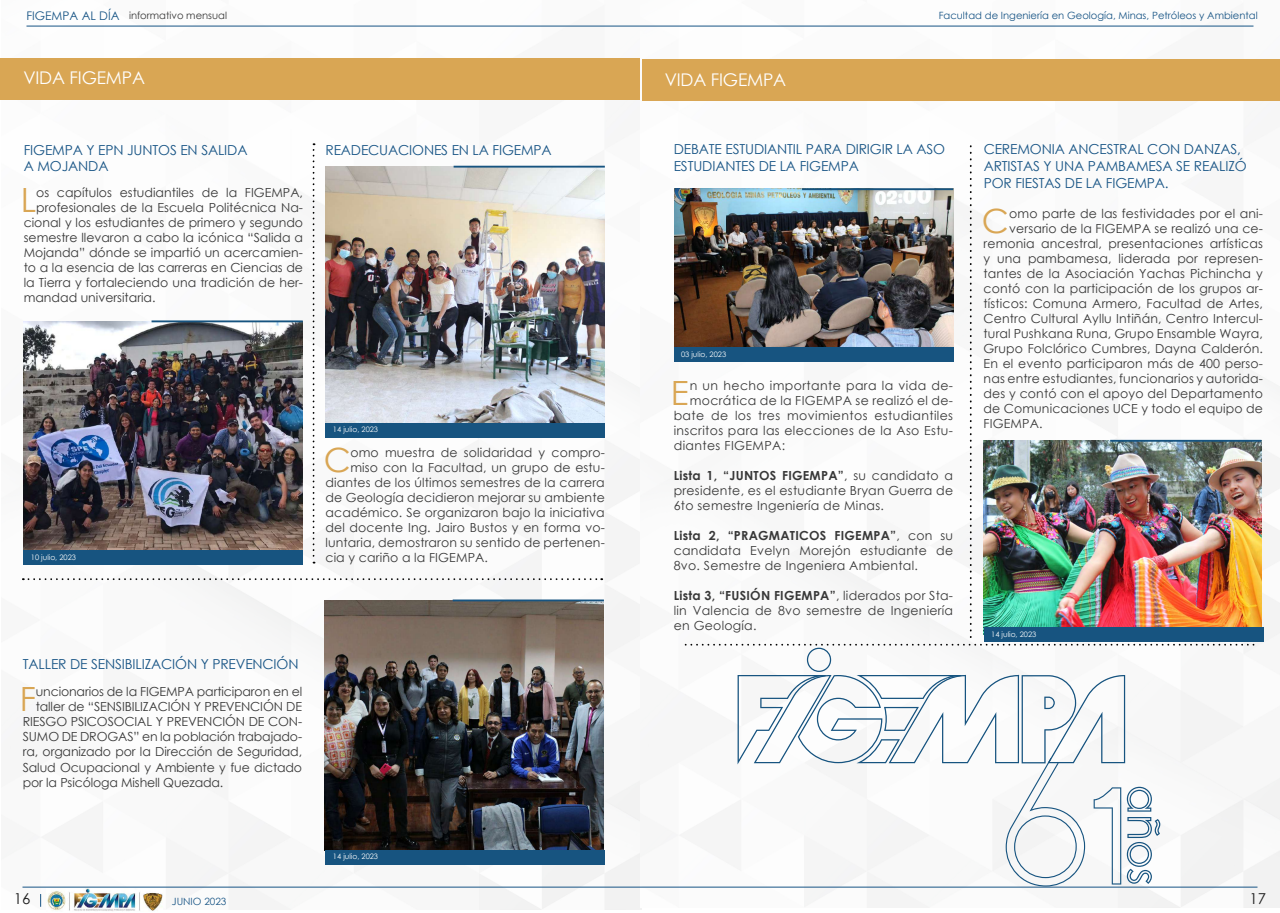
<style>
.page{position:relative;width:1280px;height:913px;background:#fff}
.page>*{position:absolute;margin:0;border:0;box-sizing:border-box;transform-origin:0 0}
.t1{font:33.38px "Century Gothic";color:#d9a654}
.t2{font:17.5px "Century Gothic";letter-spacing:-.01em;color:#fff}
.t3{font:15px "Century Gothic";color:#1d1d1d}
.t4{font:13.75px/16.9px "Century Gothic";letter-spacing:-.01em;color:#175485}
.t5{font:12.5px/15px "Century Gothic";letter-spacing:.01em;color:#383838;text-align:justify}
.t6{font:12.5px "Century Gothic";letter-spacing:-.01em;color:#383838}
.t7{font:12.5px "Century Gothic";letter-spacing:.03em;color:#383838}
.t8{font:10px "Century Gothic";color:#175485}
.t9{font:10px "Century Gothic";color:#383838}
.t10{font:7.5px "Century Gothic";color:#fff}
.s1{font-size:11.88px;color:#175485}
.s2{font-weight:700}
</style>
<div class="page">
<img style="left:2px;top:25px;width:640px;height:884px">
<img style="left:640px;top:25px;width:640px;height:882px">
<img style="left:47px;top:888px;width:115px;height:23px">
<svg style="left:313px;top:143px;width:2px;height:420px"></svg>
<img style="left:23px;top:321px;width:280px;height:229px">
<img style="left:325px;top:600px;width:279px;height:250px">
<img style="left:325px;top:166px;width:280px;height:257px">
<div style="left:23px;top:550px;width:280px;height:15px;background:#175480"></div>
<div style="left:325px;top:423px;width:280px;height:14px;background:#175480"></div>
<div style="left:325px;top:850px;width:280px;height:14px;background:#175480"></div>
<hr style="left:152px;top:320px;width:151px;height:2px;background:#175480">
<hr style="left:453px;top:599px;width:151px;height:2px;background:#175480">
<hr style="left:454px;top:166px;width:151px;height:2px;background:#175480">
<div style="left:1px;top:58px;width:639px;height:41px;background:#d9a654"></div>
<svg style="left:23px;top:578px;width:579px;height:2px"></svg>
<svg style="left:40px;top:894px;width:1px;height:12px"></svg>
<hr style="left:26px;top:26px;width:614px;height:1px;background:#175485">
<hr style="left:640px;top:26px;width:614px;height:1px;background:#175485">
<hr style="left:640px;top:886px;width:618px;height:1px;background:#175485">
<hr style="left:22px;top:886px;width:618px;height:1px;background:#175485">
<img style="left:674px;top:189px;width:12px;height:158px">
<div style="left:674px;top:347px;width:280px;height:15px;background:#175480"></div>
<div style="left:642px;top:60px;width:638px;height:41px;background:#d9a654"></div>
<hr style="left:1110px;top:440px;width:151px;height:1px;background:#175480">
<div style="left:985px;top:627px;width:279px;height:14px;background:#175480"></div>
<img style="left:686px;top:146px;width:570px;height:740px">
<p class="t9" style="left:26px;top:8px;width:202px"><span class="s1">FIGEMPA AL DÍA</span> informativo mensual</p>
<p class="t8" style="left:939px;top:9px;width:320px">Facultad de Ingeniería en Geología, Minas, Petróleos y Ambiental</p>
<h2 class="t2" style="left:23px;top:66px;width:123px">VIDA FIGEMPA</h2>
<p class="t4" style="left:24px;top:141px;width:225px">FIGEMPA Y EPN JUNTOS EN SALIDA<br>A MOJANDA</p>
<h1 class="t1" style="left:21px;top:176px;width:17px">L</h1>
<p class="t5" style="left:36px;top:184px;width:268px">os capítulos estudiantiles de la FIGEMPA,</p>
<p class="t5" style="left:36px;top:199px;width:268px">profesionales de la Escuela Politécnica Na-</p>
<p class="t5" style="left:24px;top:214px;width:281px">cional y los estudiantes de primero y segundo</p>
<p class="t5" style="left:24px;top:229px;width:281px">semestre llevaron a cabo la icónica “Salida a</p>
<p class="t5" style="left:24px;top:244px;width:281px">Mojanda” dónde se impartió un acercamien-</p>
<p class="t5" style="left:24px;top:259px;width:281px">to a la esencia de las carreras en Ciencias de</p>
<p class="t5" style="left:24px;top:274px;width:281px">la Tierra y fortaleciendo una tradición de her-</p>
<p class="t5" style="left:24px;top:289px;width:133px">mandad universitaria.</p>
<p class="t4" style="left:325px;top:141px;width:228px">READECUACIONES EN LA FIGEMPA</p>
<p class="t10" style="left:31px;top:551px;width:47px">10 julio, 2023</p>
<p class="t10" style="left:333px;top:424px;width:47px">14 julio, 2023</p>
<h1 class="t1" style="left:324px;top:436px;width:29px">C</h1>
<p class="t5" style="left:350px;top:444px;width:256px">omo muestra de solidaridad y compro-</p>
<p class="t5" style="left:350px;top:459px;width:256px">miso con la Facultad, un grupo de estu-</p>
<p class="t5" style="left:325px;top:474px;width:281px">diantes de los últimos semestres de la carrera</p>
<p class="t5" style="left:325px;top:489px;width:281px">de Geología decidieron mejorar su ambiente</p>
<p class="t5" style="left:325px;top:504px;width:281px">académico. Se organizaron bajo la iniciativa</p>
<p class="t5" style="left:325px;top:519px;width:281px">del docente Ing. Jairo Bustos y en forma vo-</p>
<p class="t5" style="left:325px;top:534px;width:281px">luntaria, demostraron su sentido de pertenen-</p>
<p class="t5" style="left:325px;top:549px;width:164px">cia y cariño a la FIGEMPA.</p>
<p class="t4" style="left:23px;top:655px;width:277px">TALLER DE SENSIBILIZACIÓN Y PREVENCIÓN</p>
<h1 class="t1" style="left:20px;top:676px;width:18px">F</h1>
<p class="t6" style="left:36px;top:683px;width:268px">uncionarios de la FIGEMPA participaron en el</p>
<p class="t6" style="left:36px;top:698px;width:268px">taller de “SENSIBILIZACIÓN Y PREVENCIÓN DE</p>
<p class="t6" style="left:23px;top:713px;width:281px">RIESGO PSICOSOCIAL Y PREVENCIÓN DE CON-</p>
<p class="t6" style="left:23px;top:728px;width:281px">SUMO DE DROGAS” en la población trabajado-</p>
<p class="t6" style="left:23px;top:743px;width:281px">ra, organizado por la Dirección de Seguridad,</p>
<p class="t6" style="left:23px;top:758px;width:281px">Salud Ocupacional y Ambiente y fue dictado</p>
<p class="t6" style="left:23px;top:773px;width:202px">por la Psicóloga Mishell Quezada.</p>
<p class="t10" style="left:333px;top:851px;width:47px">14 julio, 2023</p>
<h2 class="t2" style="left:665px;top:68px;width:123px">VIDA FIGEMPA</h2>
<p class="t4" style="left:674px;top:140px;width:273px">DEBATE ESTUDIANTIL PARA DIRIGIR LA ASO<br>ESTUDIANTES DE LA FIGEMPA</p>
<p class="t10" style="left:681px;top:349px;width:47px">03 julio, 2023</p>
<h1 class="t1" style="left:671px;top:369px;width:19px">E</h1>
<p class="t7" style="left:690px;top:376px;width:265px">n un hecho importante para la vida de-</p>
<p class="t7" style="left:690px;top:391px;width:265px">mocrática de la FIGEMPA se realizó el de-</p>
<p class="t7" style="left:674px;top:406px;width:281px">bate de los tres movimientos estudiantiles</p>
<p class="t7" style="left:674px;top:421px;width:281px">inscritos para las elecciones de la Aso Estu-</p>
<p class="t7" style="left:674px;top:436px;width:113px">diantes FIGEMPA:</p>
<p class="t5" style="left:674px;top:467px;width:281px"><span class="s2">Lista 1, “JUNTOS FIGEMPA”</span>, su candidato a presidente, es el estudiante Bryan Guerra de 6to semestre Ingeniería de Minas.</p>
<p class="t5" style="left:674px;top:527px;width:281px"><span class="s2">Lista 2, “PRAGMATICOS FIGEMPA”</span>, con su candidata Evelyn Morejón estudiante de 8vo. Semestre de Ingeniera Ambiental.</p>
<p class="t5" style="left:674px;top:587px;width:281px"><span class="s2">Lista 3, “FUSIÓN FIGEMPA”</span>, liderados por Sta&shy;lin Valencia de 8vo semestre de Ingeniería en Geología.</p>
<p class="t4" style="left:984px;top:140px;width:265px">CEREMONIA ANCESTRAL CON DANZAS,<br>ARTISTAS Y UNA PAMBAMESA SE REALIZÓ<br>POR FIESTAS DE LA FIGEMPA.</p>
<h1 class="t1" style="left:982px;top:197px;width:29px">C</h1>
<p class="t5" style="left:1009px;top:205px;width:255px">omo parte de las festividades por el ani&shy;versario de la FIGEMPA se realizó una ce-</p>
<p class="t5" style="left:984px;top:235px;width:281px">remonia ancestral, presentaciones artísticas y una pambamesa, liderada por represen&shy;tantes de la Asociación Yachas Pichincha y contó con la participación de los grupos ar&shy;tísticos: Comuna Armero, Facultad de Artes, Centro Cultural Ayllu Intiñán, Centro Intercul&shy;tural Pushkana Runa, Grupo Ensamble Wayra, Grupo Folclórico Cumbres, Dayna Calderón.<br>En el evento participaron más de 400 perso&shy;nas entre estudiantes, funcionarios y autorida&shy;des y contó con el apoyo del Departamento de Comunicaciones UCE y todo el equipo de FIGEMPA.</p>
<p class="t10" style="left:991px;top:629px;width:47px">14 julio, 2023</p>
<p class="t3" style="left:14px;top:888px;width:18px">16</p>
<p class="t3" style="left:1249px;top:888px;width:18px">17</p>
<p class="t8" style="left:172px;top:894px;width:56px">JUNIO 2023</p>
</div>
